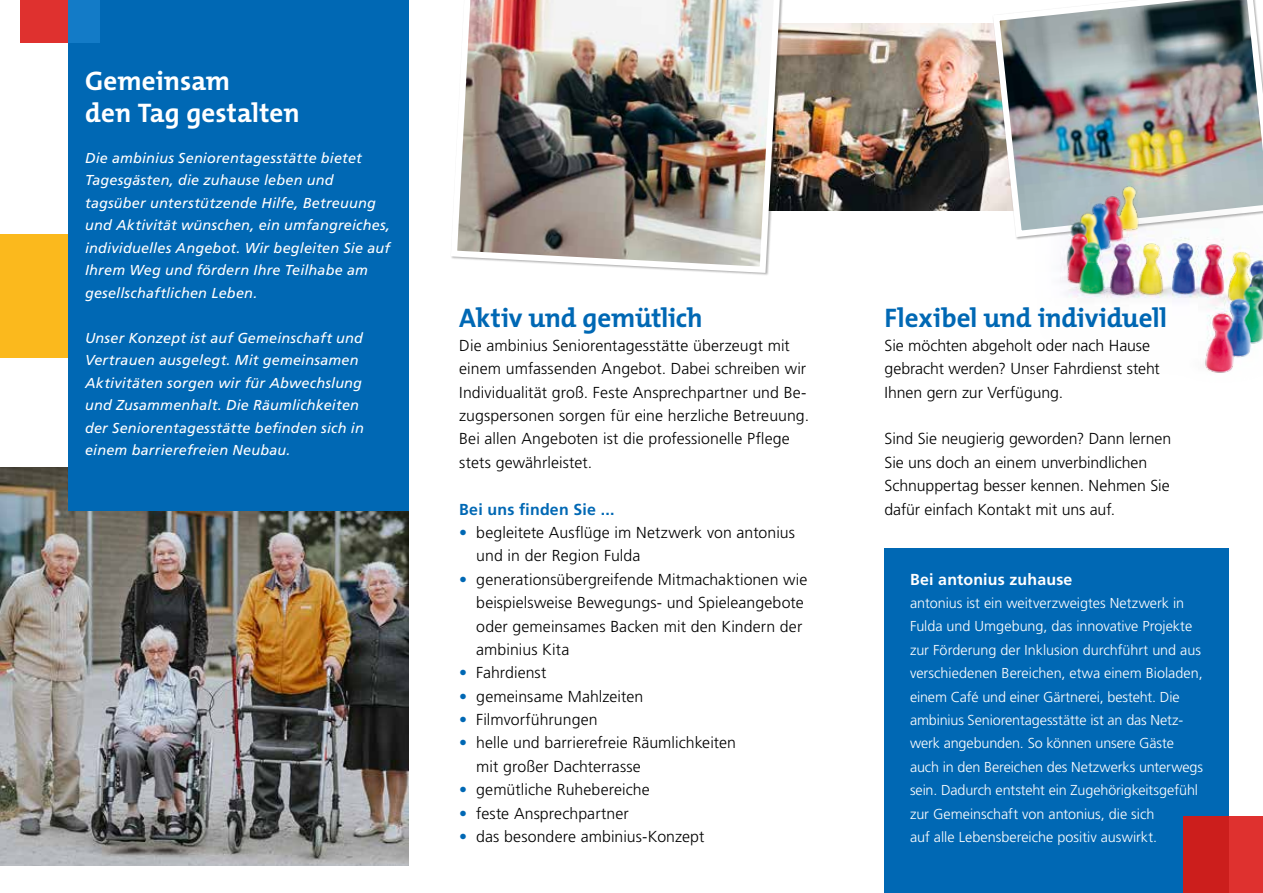
<style>
.page{position:relative;width:1263px;height:893px;background:#fff}
.page>*{position:absolute;margin:0;border:0;box-sizing:border-box;transform-origin:0 0}
.t1{font:700 27px "The Mix";letter-spacing:-.01em;color:#0068b4}
.t2{font:700 27px/32.4px "The Mix";letter-spacing:.005em;color:#fff}
.t3{font:300 15.9px/23.4px "Frutiger";letter-spacing:.005em;color:#000}
.t4{font:700 15.9px "Frutiger";letter-spacing:.015em;color:#0068b4}
.t5{font:700 15.9px "Frutiger";letter-spacing:.01em;color:#fff}
.t6{font:italic 14.4px/22.5px "Frutiger";letter-spacing:.015em;color:#fff}
.t7{font:300 14.4px/23.4px "Frutiger";letter-spacing:-.005em;color:#fff}
.s1{font-weight:700;color:#0068b4}
</style>
<div class="page">
<div style="left:21px;top:0;width:79px;height:43px;background:#df312f"></div>
<div style="left:68px;top:0;width:340px;height:528px;background:#0068b4"></div>
<div style="left:0;top:234px;width:68px;height:123px;background:#fbb91d"></div>
<div style="left:884px;top:549px;width:345px;height:344px;background:#0068b4"></div>
<img style="left:784px;top:23px;width:206px;height:187px">
<img style="left:990px;top:0;width:273px;height:240px">
<img style="left:451px;top:0;width:333px;height:275px">
<img style="left:1034px;top:159px;width:229px;height:18px">
<img style="left:1034px;top:177px;width:229px;height:196px">
<div style="left:1183px;top:816px;width:80px;height:77px;background:linear-gradient(to right,#c61816,#e23432)"></div>
<img style="left:0;top:468px;width:408px;height:397px">
<div style="left:68px;top:434px;width:340px;height:77px;background:#0068b4"></div>
<h1 class="t2" style="left:85px;top:64px;width:216px">Gemeinsam<br>den Tag gestalten</h1>
<p class="t6" style="left:85px;top:146px;width:307px">Die ambinius Seniorentagesstätte bietet Tagesgästen, die zuhause leben und tagsüber unterstützende Hilfe, Betreuung und Aktivität wünschen, ein umfangreiches, individuelles Angebot. Wir begleiten Sie auf Ihrem Weg und fördern Ihre Teilhabe am gesellschaftlichen Leben.</p>
<p class="t6" style="left:85px;top:326px;width:280px">Unser Konzept ist auf Gemeinschaft und Vertrauen ausgelegt. Mit gemeinsamen Aktivitäten sorgen wir für Abwechslung und Zusammenhalt. Die Räumlichkeiten der Seniorentagesstätte befinden sich in einem barrierefreien Neubau.</p>
<h1 class="t1" style="left:459px;top:296px;width:245px">Aktiv und gemütlich</h1>
<p class="t3" style="left:459px;top:334px;width:351px">Die ambinius Seniorentagesstätte überzeugt mit einem umfassenden Angebot. Dabei schreiben wir Individualität groß. Feste Ansprechpartner und Be&shy;zugspersonen sorgen für eine herzliche Betreuung.<br>Bei allen Angeboten ist die professionelle Pflege stets gewährleistet.</p>
<p class="t4" style="left:459px;top:500px;width:157px">Bei uns finden Sie ...</p>
<p class="t3" style="left:476px;top:521px;width:320px;text-indent:-17px"><span class="s1">•</span> begleitete Ausflüge im Netzwerk von antonius und in der Region Fulda</p>
<p class="t3" style="left:476px;top:567px;width:333px;text-indent:-17px"><span class="s1">•</span> generationsübergreifende Mitmachaktionen wie beispielsweise Bewegungs- und Spieleangebote oder gemeinsames Backen mit den Kindern der ambinius Kita</p>
<p class="t3" style="left:459px;top:661px;width:89px"><span class="s1">•</span> Fahrdienst</p>
<p class="t3" style="left:459px;top:684px;width:185px"><span class="s1">•</span> gemeinsame Mahlzeiten</p>
<p class="t3" style="left:459px;top:708px;width:140px"><span class="s1">•</span> Filmvorführungen</p>
<p class="t3" style="left:476px;top:731px;width:261px;text-indent:-17px"><span class="s1">•</span> helle und barrierefreie Räumlichkeiten mit großer Dachterrasse</p>
<p class="t3" style="left:459px;top:778px;width:192px"><span class="s1">•</span> gemütliche Ruhebereiche</p>
<p class="t3" style="left:459px;top:801px;width:171px"><span class="s1">•</span> feste Ansprechpartner</p>
<p class="t3" style="left:459px;top:825px;width:247px"><span class="s1">•</span> das besondere ambinius-Konzept</p>
<h1 class="t1" style="left:884px;top:296px;width:284px">Flexibel und individuell</h1>
<p class="t3" style="left:884px;top:334px;width:277px">Sie möchten abgeholt oder nach Hause gebracht werden? Unser Fahrdienst steht<br>Ihnen gern zur Verfügung.</p>
<p class="t3" style="left:884px;top:427px;width:288px">Sind Sie neugierig geworden? Dann lernen Sie uns doch an einem unverbindlichen Schnuppertag besser kennen. Nehmen Sie dafür einfach Kontakt mit uns auf.</p>
<p class="t5" style="left:910px;top:570px;width:164px">Bei antonius zuhause</p>
<p class="t7" style="left:910px;top:591px;width:294px">antonius ist ein weitverzweigtes Netzwerk in Fulda und Umgebung, das innovative Projekte zur Förderung der Inklusion durchführt und aus verschiedenen Bereichen, etwa einem Bioladen, einem Café und einer Gärtnerei, besteht. Die ambinius Seniorentagesstätte ist an das Netz&shy;werk angebunden. So können unsere Gäste auch in den Bereichen des Netzwerks unterwegs sein. Dadurch entsteht ein Zugehörigkeitsgefühl zur Gemeinschaft von antonius, die sich<br>auf alle Lebensbereiche positiv auswirkt.</p>
</div>
